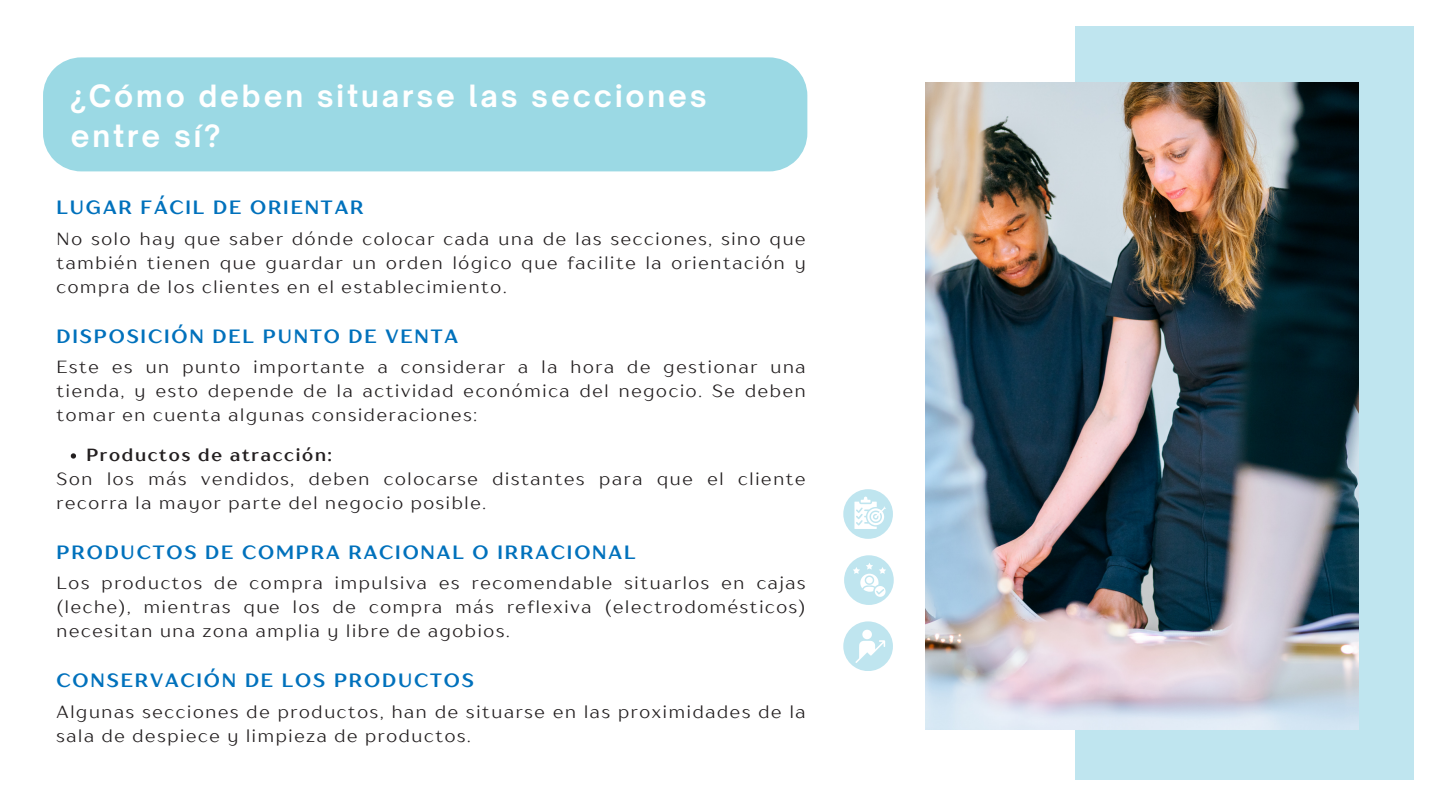
<style>
.page{position:relative;width:1440px;height:810px;background:#fff}
.page>*{position:absolute;margin:0;border:0;box-sizing:border-box;transform-origin:0 0}
.t1{font:700 29.4px/40.5px "Open Sauce One";letter-spacing:.1em;color:#fff}
.t2{font:700 19.2px "TT Drugs";letter-spacing:.1em;color:#0071bc}
.t3{font:17.5px/24px "TT Drugs";letter-spacing:.1em;color:#231f20;text-align:justify}
.t4{font:700 17.5px "TT Drugs";letter-spacing:.1em;color:#231f20}
</style>
<div class="page">
<div style="left:1076px;top:27px;width:338px;height:753px;background:#bfe5ef"></div>
<img style="left:925px;top:83px;width:434px;height:646px">
<div style="left:843px;top:489px;width:50px;height:50px;background:#bfe5ef;border-radius:50%"></div>
<svg style="left:854px;top:497px;width:32px;height:32px"></svg>
<div style="left:844px;top:555px;width:50px;height:50px;background:#bfe5ef;border-radius:50%"></div>
<svg style="left:853px;top:563px;width:33px;height:34px"></svg>
<div style="left:843px;top:621px;width:50px;height:50px;background:#bfe5ef;border-radius:50%"></div>
<svg style="left:855px;top:630px;width:30px;height:33px"></svg>
<div style="left:43px;top:57px;width:764px;height:114px;background:#9bd9e4"></div>
<svg style="left:71px;top:453px;width:5px;height:6px"></svg>
<h2 class="t1" style="left:71px;top:75px;width:637px">¿Cómo deben situarse las secciones entre sí?</h2>
<h2 class="t2" style="left:57px;top:196px;width:309px">LUGAR FÁCIL DE ORIENTAR</h2>
<p class="t3" style="left:57px;top:226px;width:751px">No solo hay que saber dónde colocar cada una de las secciones, sino que también tienen que guardar un orden lógico que facilite la orientación y compra de los clientes en el establecimiento.</p>
<p class="t2" style="left:57px;top:324px;width:403px">DISPOSICIÓN DEL PUNTO DE VENTA</p>
<p class="t3" style="left:57px;top:354px;width:751px">Este es un punto importante a considerar a la hora de gestionar una tienda, y esto depende de la actividad económica del negocio. Se deben tomar en cuenta algunas consideraciones:</p>
<p class="t4" style="left:86px;top:444px;width:247px">Productos de atracción:</p>
<h2 class="t3" style="left:57px;top:466px;width:751px">Son los más vendidos, deben colocarse distantes para que el cliente recorra la mayor parte del negocio posible.</h2>
<p class="t2" style="left:57px;top:540px;width:580px">PRODUCTOS DE COMPRA RACIONAL O IRRACIONAL</p>
<h2 class="t3" style="left:57px;top:571px;width:751px">Los productos de compra impulsiva es recomendable situarlos en cajas (leche), mientras que los de compra más reflexiva (electrodomésticos) necesitan una zona amplia y libre de agobios.</h2>
<p class="t2" style="left:57px;top:669px;width:419px">CONSERVACIÓN DE LOS PRODUCTOS</p>
<p class="t3" style="left:57px;top:699px;width:751px">Algunas secciones de productos, han de situarse en las proximidades de la sala de despiece y limpieza de productos.</p>
</div>
